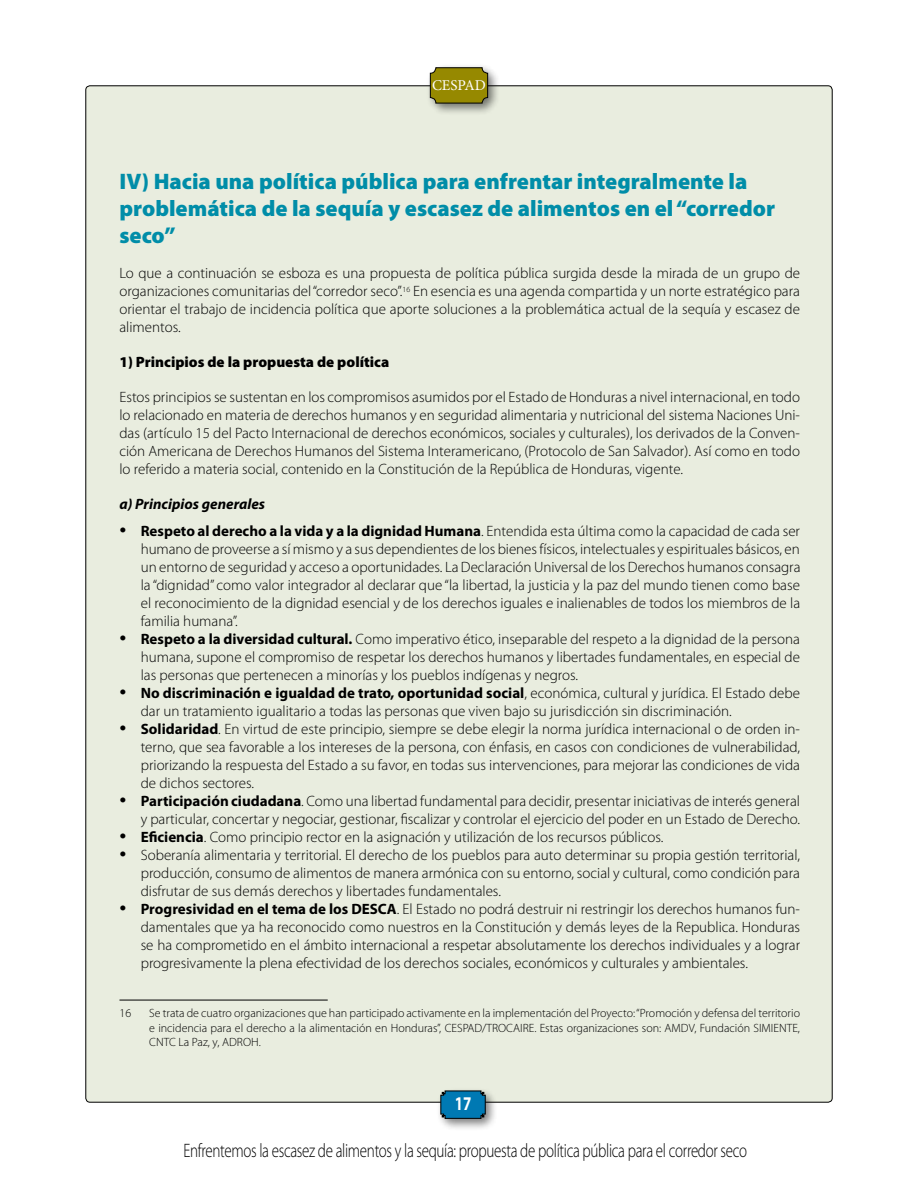
<style>
.page{position:relative;width:918px;height:1188px;background:#fff}
.page>*{position:absolute;margin:0;border:0;box-sizing:border-box;transform-origin:0 0}
.t1{font:900 22.5px/27px "Myriad Pro";color:#008da8}
.t2{font:300 19.5px "Myriad Pro";letter-spacing:-.02em;color:#000;scale:.77 1}
.t3{font:700 19.5px "Myriad Pro";color:#fff;scale:.77 1}
.t4{font:300 15px/18px "Myriad Pro";color:#000;text-align:justify}
.t5{font:900 15px "Myriad Pro";color:#000}
.t6{font:italic 700 15px "Myriad Pro";color:#000}
.t7{font:15px "Minion Pro";color:#fff}
.t8{font:300 12px/14.4px "Myriad Pro";color:#000;text-align:justify}
.s1{font-family:"Adobe Garamond Pro";font-weight:400;font-size:18px}
.s2{font-weight:700}
</style>
<div class="page">
<div style="left:86px;top:86px;width:746px;height:1016px;background:#e9eddf;border-radius:4px"></div>
<div style="left:437px;top:1087px;width:61px;height:44px;background:#000;opacity:.5"></div>
<svg style="left:440px;top:1091px;width:46px;height:28px"></svg>
<div style="left:426px;top:63px;width:74px;height:53px;background:#000;opacity:.5"></div>
<div style="left:430px;top:68px;width:58px;height:35px;background:#968900;border-radius:5px"></div>
<div style="left:430px;top:67px;width:58px;height:36px;border:1px solid #000;border-radius:5px"></div>
<hr style="left:119px;top:1000px;width:209px;height:1px;background:#000">
<p class="t7" style="left:432px;top:76px;width:55px">CESPAD</p>
<h1 class="t1" style="left:119px;top:168px;width:657px">IV) Hacia una política pública para enfrentar integralmente la problemática de la sequía y escasez de alimentos en el “corredor seco”</h1>
<p class="t4" style="left:119px;top:264px;width:682px">Lo que a continuación se esboza es una propuesta de política pública surgida desde la mirada de un grupo de organizaciones comunitarias del “corredor seco”.<sup>16</sup> En esencia es una agenda compartida y un norte estratégico para orientar el trabajo de incidencia política que aporte soluciones a la problemática actual de la sequía y escasez de alimentos.</p>
<p class="t5" style="left:119px;top:354px;width:271px">1) Principios de la propuesta de política</p>
<p class="t4" style="left:119px;top:388px;width:682px">Estos principios se sustentan en los compromisos asumidos por el Estado de Honduras a nivel internacional, en todo lo relacionado en materia de derechos humanos y en seguridad alimentaria y nutricional del sistema Naciones Uni&shy;das (artículo 15 del Pacto Internacional de derechos económicos, sociales y culturales), los derivados de la Conven&shy;ción Americana de Derechos Humanos del Sistema Interamericano, (Protocolo de San Salvador). Así como en todo lo referido a materia social, contenido en la Constitución de la República de Honduras, vigente.</p>
<p class="t6" style="left:119px;top:494px;width:147px">a) Principios generales</p>
<p class="t4" style="left:141px;top:522px;width:661px;text-indent:-21px"><span class="s1">•</span> <span class="s2">Respeto al derecho a la vida y a la dignidad Humana</span>. Entendida esta última como la capacidad de cada ser humano de proveerse a sí mismo y a sus dependientes de los bienes físicos, intelectuales y espirituales básicos, en un entorno de seguridad y acceso a oportunidades. La Declaración Universal de los Derechos humanos consagra la “dignidad” como valor integrador al declarar que “la libertad, la justicia y la paz del mundo tienen como base el reconocimiento de la dignidad esencial y de los derechos iguales e inalienables de todos los miembros de la familia humana”.</p>
<p class="t4" style="left:141px;top:630px;width:661px;text-indent:-21px"><span class="s1">•</span> <span class="s2">Respeto a la diversidad cultural.</span> Como imperativo ético, inseparable del respeto a la dignidad de la persona humana, supone el compromiso de respetar los derechos humanos y libertades fundamentales, en especial de las personas que pertenecen a minorías y los pueblos indígenas y negros.</p>
<p class="t4" style="left:141px;top:684px;width:661px;text-indent:-21px"><span class="s1">•</span> <span class="s2">No discriminación e igualdad de trato, oportunidad social</span>, económica, cultural y jurídica. El Estado debe dar un tratamiento igualitario a todas las personas que viven bajo su jurisdicción sin discriminación.</p>
<p class="t4" style="left:141px;top:720px;width:661px;text-indent:-21px"><span class="s1">•</span> <span class="s2">Solidaridad</span>. En virtud de este principio, siempre se debe elegir la norma jurídica internacional o de orden in&shy;terno, que sea favorable a los intereses de la persona, con énfasis, en casos con condiciones de vulnerabilidad, priorizando la respuesta del Estado a su favor, en todas sus intervenciones, para mejorar las condiciones de vida de dichos sectores.</p>
<p class="t4" style="left:119px;top:792px;width:682px;text-align:right"><span class="s1">•</span> <span class="s2">Participación ciudadana</span>. Como una libertad fundamental para decidir, presentar iniciativas de interés general y particular, concertar y negociar, gestionar, fiscalizar y controlar el ejercicio del poder en un Estado de Derecho.</p>
<p class="t4" style="left:119px;top:828px;width:546px"><span class="s1">•</span> <span class="s2">Eficiencia</span>. Como principio rector en la asignación y utilización de los recursos públicos.</p>
<p class="t4" style="left:141px;top:846px;width:661px;text-indent:-21px"><span class="s1">•</span> Soberanía alimentaria y territorial. El derecho de los pueblos para auto determinar su propia gestión territorial, producción, consumo de alimentos de manera armónica con su entorno, social y cultural, como condición para disfrutar de sus demás derechos y libertades fundamentales.</p>
<p class="t4" style="left:141px;top:900px;width:661px;text-indent:-21px"><span class="s1">•</span> <span class="s2">Progresividad en el tema de los DESCA</span>. El Estado no podrá destruir ni restringir los derechos humanos fun&shy;damentales que ya ha reconocido como nuestros en la Constitución y demás leyes de la Republica. Honduras se ha comprometido en el ámbito internacional a respetar absolutamente los derechos individuales y a lograr progresivamente la plena efectividad de los derechos sociales, económicos y culturales y ambientales.</p>
<p class="t8" style="left:119px;top:1006px;width:13px">16</p>
<p class="t8" style="left:149px;top:1006px;width:652px">Se trata de cuatro organizaciones que han participado activamente en la implementación del Proyecto: “Promoción y defensa del territorio e incidencia para el derecho a la alimentación en Honduras”, CESPAD/TROCAIRE. Estas organizaciones son: AMDV, Fundación SIMIENTE, CNTC La Paz, y, ADROH.</p>
<h2 class="t3" style="left:455px;top:1091px;width:23px">17</h2>
<h2 class="t2" style="left:183px;top:1140px;width:734px">Enfrentemos la escasez de alimentos y la sequía: propuesta de política pública para el corredor seco</h2>
</div>
